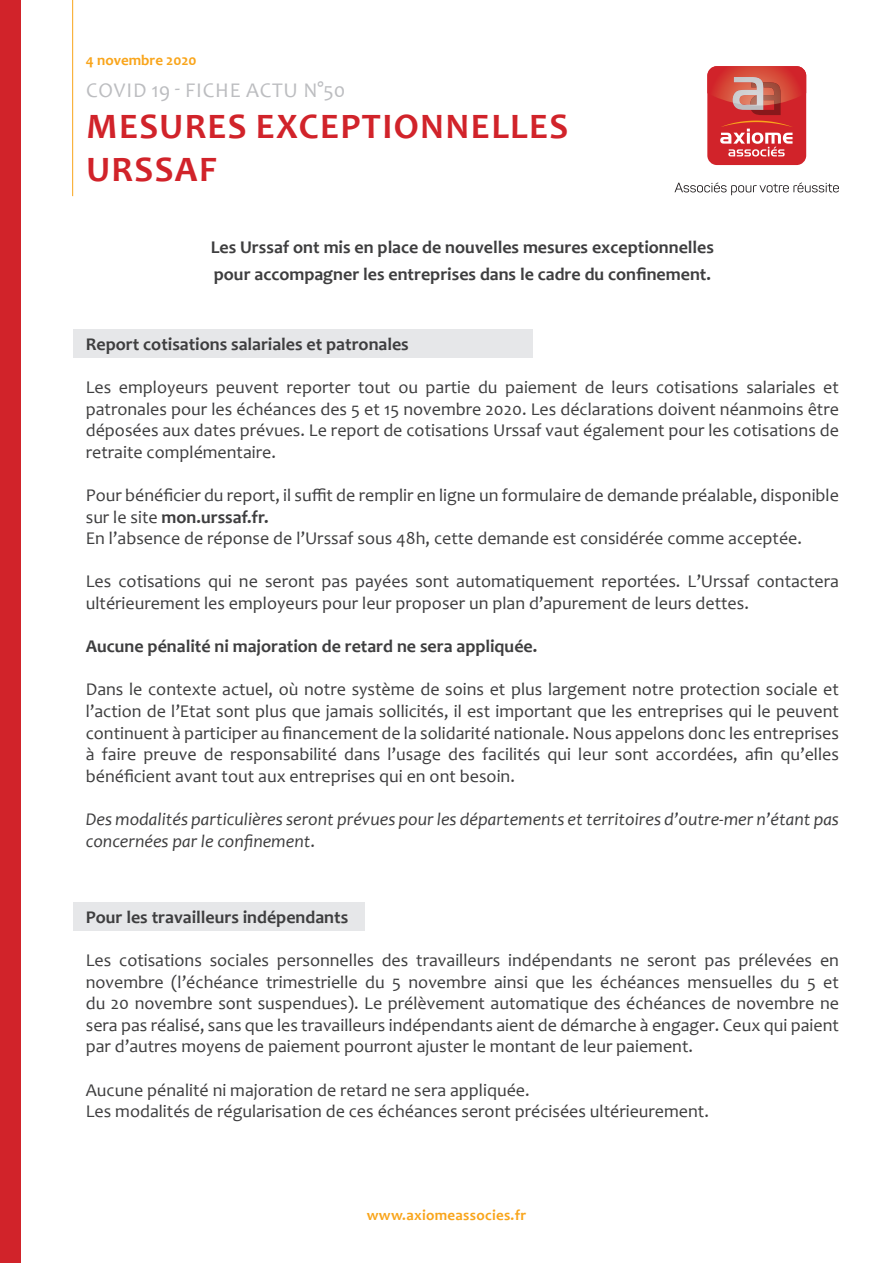
<style>
.page{position:relative;width:893px;height:1263px;background:#fff}
.page>*{position:absolute;margin:0;border:0;box-sizing:border-box;transform-origin:0 0}
.t1{font:700 36px/43.2px "Candara";letter-spacing:.04em;color:#d1232a}
.t2{font:21px "Candara";letter-spacing:.04em;color:#bcbdc0}
.t3{font:18px/21.6px "Candara";color:#3e3e3f;text-align:justify}
.t4{font:700 18px/27px "Candara";color:#3e3e3f}
.t5{font:italic 18px/21.6px "Candara";color:#3e3e3f}
.t6{font:700 15px "Candara";letter-spacing:.02em;color:#f9a51b}
.t7{font:700 15px "Candara";color:#f9a51b}
.s1{font-weight:700}
.s2{font-style:normal}
</style>
<div class="page">
<div style="left:0;top:0;width:20px;height:1263px;background:#d1232a"></div>
<div style="left:73px;top:329px;width:460px;height:29px;background:#e6e7e9"></div>
<div style="left:73px;top:902px;width:292px;height:28px;background:#e6e7e9"></div>
<hr style="left:72px;top:0;width:1px;height:196px;background:#f9a51b">
<svg style="left:674px;top:182px;width:165px;height:13px"></svg>
<div style="left:707px;top:66px;width:99px;height:99px;background:#d1232a;border-radius:10px"></div>
<svg style="left:720px;top:121px;width:73px;height:35px"></svg>
<img style="left:707px;top:66px;width:99px;height:39px">
<svg style="left:734px;top:77px;width:47px;height:38px"></svg>
<img style="left:733px;top:77px;width:30px;height:29px">
<p class="t7" style="left:86px;top:50px;width:112px">4 novembre 2020</p>
<p class="t2" style="left:86px;top:77px;width:261px">COVID 19 - FICHE ACTU N°50</p>
<h1 class="t1" style="left:86px;top:104px;width:483px">MESURES EXCEPTIONNELLES<br>URSSAF</h1>
<p class="t4" style="left:211px;top:233px;width:505px">Les Urssaf ont mis en place de nouvelles mesures exceptionnelles pour accompagner les entreprises dans le cadre du confinement.</p>
<p class="t4" style="left:86px;top:330px;width:325px">Report cotisations salariales et patronales</p>
<p class="t3" style="left:86px;top:376px;width:755px">Les employeurs peuvent reporter tout ou partie du paiement de leurs cotisations salariales et patronales pour les échéances des 5 et 15 novembre 2020. Les déclarations doivent néanmoins être déposées aux dates prévues. Le report de cotisations Urssaf vaut également pour les cotisations de retraite complémentaire.</p>
<p class="t3" style="left:86px;top:484px;width:755px;text-align:left">Pour bénéficier du report, il suffit de remplir en ligne un formulaire de demande préalable, disponible sur le site <span class="s1">mon.urssaf.fr.<br></span>En l’absence de réponse de l’Urssaf sous 48h, cette demande est considérée comme acceptée.</p>
<p class="t3" style="left:86px;top:571px;width:755px">Les cotisations qui ne seront pas payées sont automatiquement reportées. L’Urssaf contactera ultérieurement les employeurs pour leur proposer un plan d’apurement de leurs dettes.</p>
<p class="t4" style="left:86px;top:633px;width:453px">Aucune pénalité ni majoration de retard ne sera appliquée.</p>
<p class="t3" style="left:86px;top:679px;width:755px">Dans le contexte actuel, où notre système de soins et plus largement notre protection sociale et l’action de l’Etat sont plus que jamais sollicités, il est important que les entreprises qui le peuvent continuent à participer au financement de la solidarité nationale. Nous appelons donc les entreprises à faire preuve de responsabilité dans l’usage des facilités qui leur sont accordées, afin qu’elles bénéficient avant tout aux entreprises qui en ont besoin.</p>
<p class="t5" style="left:86px;top:808px;width:755px">Des modalités particulières seront prévues pour les départements et territoires d’outre-mer n’étant pas concernées par le confinement<span class="s2">.</span></p>
<p class="t4" style="left:86px;top:903px;width:264px">Pour les travailleurs indépendants</p>
<p class="t3" style="left:86px;top:949px;width:755px">Les cotisations sociales personnelles des travailleurs indépendants ne seront pas prélevées en novembre (l’échéance trimestrielle du 5 novembre ainsi que les échéances mensuelles du 5 et du 20 novembre sont suspendues). Le prélèvement automatique des échéances de novembre ne sera pas réalisé, sans que les travailleurs indépendants aient de démarche à engager. Ceux qui paient par d’autres moyens de paiement pourront ajuster le montant de leur paiement.</p>
<p class="t3" style="left:86px;top:1079px;width:625px">Aucune pénalité ni majoration de retard ne sera appliquée.<br>Les modalités de régularisation de ces échéances seront précisées ultérieurement.</p>
<p class="t6" style="left:367px;top:1205px;width:161px">www.axiomeassocies.fr</p>
</div>
